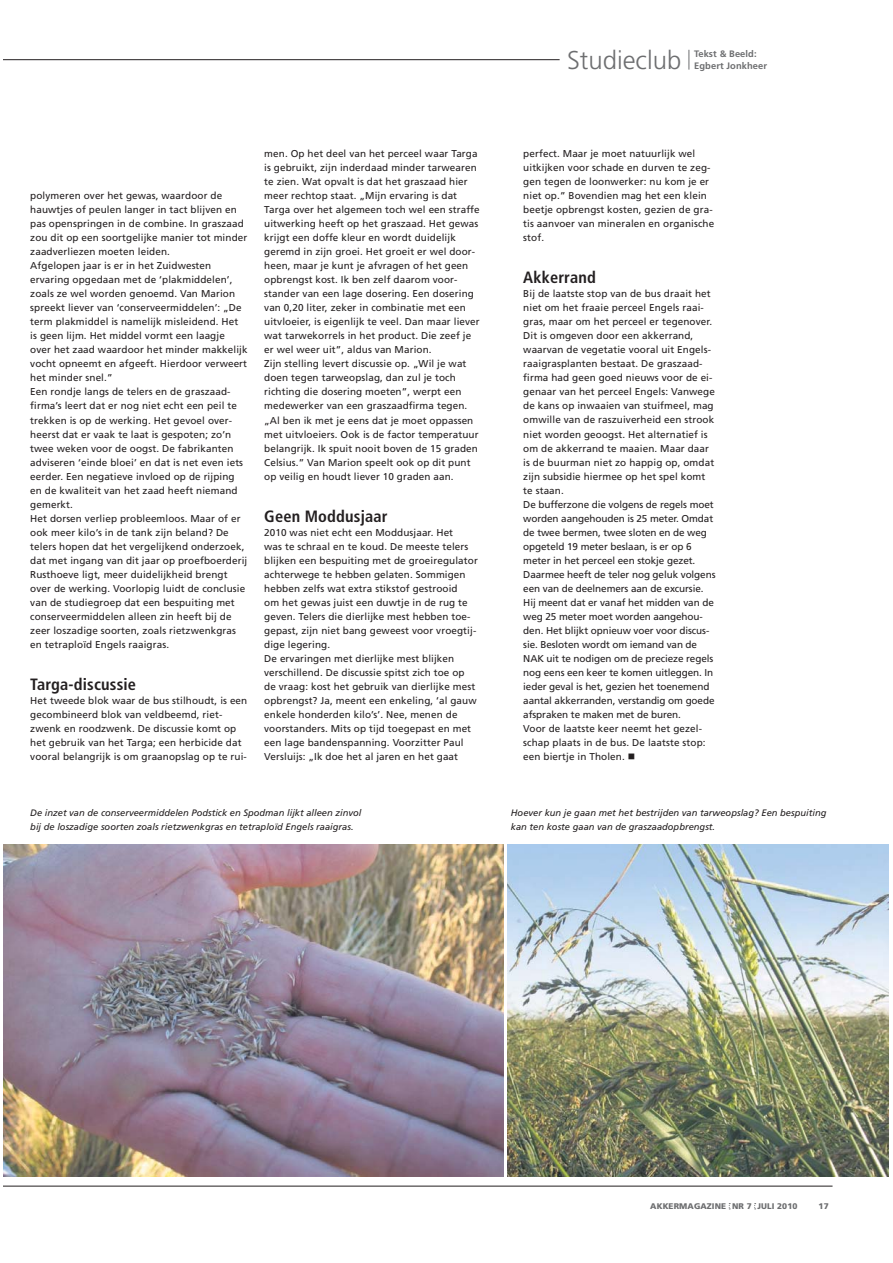
<style>
.page{position:relative;width:893px;height:1263px;background:#fff}
.page>*{position:absolute;margin:0;border:0;box-sizing:border-box;transform-origin:0 0}
.t1{font:300 25.65px "Frutiger LT Std";color:#6d6e70}
.t2{font:700 condensed 16.35px "Frutiger LT Std";letter-spacing:.01em;color:#231f20}
.t3{font:9.9px/14.1px "Frutiger LT Std";letter-spacing:.01em;color:#231f20}
.t4{font:italic 9.3px/14.1px "Frutiger LT Std";color:#231f20}
.t5{font:700 9.3px "Frutiger LT Std";letter-spacing:.01em;color:#6d6e70}
.t6{font:900 8.25px "Frutiger LT Std";letter-spacing:.01em;color:#6d6e70}
</style>
<div class="page">
<hr style="left:4px;top:1186px;width:828px;height:1px;background:#231f20">
<hr style="left:4px;top:59px;width:556px;height:1px;background:#231f20">
<svg style="left:688px;top:50px;width:1px;height:20px"></svg>
<img style="left:508px;top:844px;width:381px;height:332px">
<img style="left:4px;top:844px;width:499px;height:333px">
<p class="t3" style="left:30px;top:189px;width:219px">polymeren over het gewas, waardoor de hauwtjes of peulen langer in tact blijven en pas openspringen in de combine. In graszaad zou dit op een soortgelijke manier tot minder zaadverliezen moeten leiden.<br>Afgelopen jaar is er in het Zuidwesten ervaring opgedaan met de ‘plakmiddelen’, zoals ze wel worden genoemd. Van Marion spreekt liever van ‘conserveermiddelen’: „De term plakmiddel is namelijk misleidend. Het<br>is geen lijm. Het middel vormt een laagje over het zaad waardoor het minder makkelijk vocht opneemt en afgeeft. Hierdoor verweert het minder snel.”<br>Een rondje langs de telers en de graszaad&shy;firma’s leert dat er nog niet echt een peil te trekken is op de werking. Het gevoel over&shy;heerst dat er vaak te laat is gespoten; zo’n twee weken voor de oogst. De fabrikanten adviseren ‘einde bloei’ en dat is net even iets eerder. Een negatieve invloed op de rijping en de kwaliteit van het zaad heeft niemand gemerkt.<br>Het dorsen verliep probleemloos. Maar of er ook meer kilo’s in de tank zijn beland? De telers hopen dat het vergelijkend onderzoek, dat met ingang van dit jaar op proefboerderij Rusthoeve ligt, meer duidelijkheid brengt over de werking. Voorlopig luidt de conclusie van de studiegroep dat een bespuiting met conserveermiddelen alleen zin heeft bij de zeer loszadige soorten, zoals rietzwenkgras en tetraploïd Engels raaigras.</p>
<h2 class="t2" style="left:30px;top:678px;width:107px">Targa-discussie</h2>
<p class="t3" style="left:30px;top:694px;width:219px">Het tweede blok waar de bus stilhoudt, is een gecombineerd blok van veldbeemd, riet&shy;zwenk en roodzwenk. De discussie komt op het gebruik van het Targa; een herbicide dat vooral belangrijk is om graanopslag op te rui-</p>
<p class="t3" style="left:264px;top:147px;width:217px">men. Op het deel van het perceel waar Targa is gebruikt, zijn inderdaad minder tarwearen te zien. Wat opvalt is dat het graszaad hier meer rechtop staat. „Mijn ervaring is dat Targa over het algemeen toch wel een straffe uitwerking heeft op het graszaad. Het gewas krijgt een doffe kleur en wordt duidelijk geremd in zijn groei. Het groeit er wel door&shy;heen, maar je kunt je afvragen of het geen opbrengst kost. Ik ben zelf daarom voor&shy;stander van een lage dosering. Een dosering van 0,20 liter, zeker in combinatie met een uitvloeier, is eigenlijk te veel. Dan maar liever wat tarwekorrels in het product. Die zeef je er wel weer uit”, aldus van Marion.<br>Zijn stelling levert discussie op. „Wil je wat doen tegen tarweopslag, dan zul je toch richting die dosering moeten”, werpt een medewerker van een graszaadfirma tegen. „Al ben ik met je eens dat je moet oppassen met uitvloeiers. Ook is de factor temperatuur belangrijk. Ik spuit nooit boven de 15 graden Celsius.” Van Marion speelt ook op dit punt op veilig en houdt liever 10 graden aan.</p>
<h2 class="t2" style="left:264px;top:509px;width:125px">Geen Moddusjaar</h2>
<p class="t3" style="left:264px;top:526px;width:215px">2010 was niet echt een Moddusjaar. Het<br>was te schraal en te koud. De meeste telers blijken een bespuiting met de groeiregulator achterwege te hebben gelaten. Sommigen hebben zelfs wat extra stikstof gestrooid<br>om het gewas juist een duwtje in de rug te geven. Telers die dierlijke mest hebben toe&shy;gepast, zijn niet bang geweest voor vroegtij&shy;dige legering.<br>De ervaringen met dierlijke mest blijken verschillend. De discussie spitst zich toe op de vraag: kost het gebruik van dierlijke mest opbrengst? Ja, meent een enkeling, ‘al gauw enkele honderden kilo’s’. Nee, menen de voorstanders. Mits op tijd toegepast en met een lage bandenspanning. Voorzitter Paul Versluijs: „Ik doe het al jaren en het gaat</p>
<p class="t5" style="left:694px;top:50px;width:64px">Tekst &amp; Beeld:</p>
<h1 class="t1" style="left:567px;top:49px;width:116px">Studieclub</h1>
<p class="t5" style="left:694px;top:62px;width:75px">Egbert Jonkheer</p>
<p class="t3" style="left:523px;top:147px;width:193px">perfect. Maar je moet natuurlijk wel uitkijken voor schade en durven te zeg&shy;gen tegen de loonwerker: nu kom je er niet op.” Bovendien mag het een klein beetje opbrengst kosten, gezien de gra&shy;tis aanvoer van mineralen en organische stof.</p>
<h2 class="t2" style="left:523px;top:271px;width:74px">Akkerrand</h2>
<p class="t3" style="left:523px;top:287px;width:194px">Bij de laatste stop van de bus draait het niet om het fraaie perceel Engels raai&shy;gras, maar om het perceel er tegenover.<br>Dit is omgeven door een akkerrand, waarvan de vegetatie vooral uit Engels&shy;raaigrasplanten bestaat. De graszaad&shy;firma had geen goed nieuws voor de ei&shy;genaar van het perceel Engels: Vanwege de kans op inwaaien van stuifmeel, mag omwille van de raszuiverheid een strook niet worden geoogst. Het alternatief is om de akkerrand te maaien. Maar daar is de buurman niet zo happig op, omdat zijn subsidie hiermee op het spel komt te staan.<br>De bufferzone die volgens de regels moet worden aangehouden is 25 meter. Omdat de twee bermen, twee sloten en de weg opgeteld 19 meter beslaan, is er op 6 meter in het perceel een stokje gezet.<br>Daarmee heeft de teler nog geluk volgens een van de deelnemers aan de excursie.<br>Hij meent dat er vanaf het midden van de weg 25 meter moet worden aangehou&shy;den. Het blijkt opnieuw voer voor discus&shy;sie. Besloten wordt om iemand van de NAK uit te nodigen om de precieze regels nog eens een keer te komen uitleggen. In ieder geval is het, gezien het toenemend aantal akkerranden, verstandig om goede afspraken te maken met de buren.<br>Voor de laatste keer neemt het gezel&shy;schap plaats in de bus. De laatste stop: een biertje in Tholen. ■</p>
<p class="t4" style="left:30px;top:807px;width:333px">De inzet van de conserveermiddelen Podstick en Spodman lijkt alleen zinvol bij de loszadige soorten zoals rietzwenkgras en tetraploïd Engels raaigras.</p>
<p class="t4" style="left:511px;top:807px;width:317px">Hoever kun je gaan met het bestrijden van tarweopslag? Een bespuiting kan ten koste gaan van de graszaadopbrengst.</p>
<p class="t6" style="left:650px;top:1203px;width:149px">AKKERMAGAZINE NR 7 JULI 2010</p>
<p class="t6" style="left:818px;top:1203px;width:12px">17</p>
</div>
